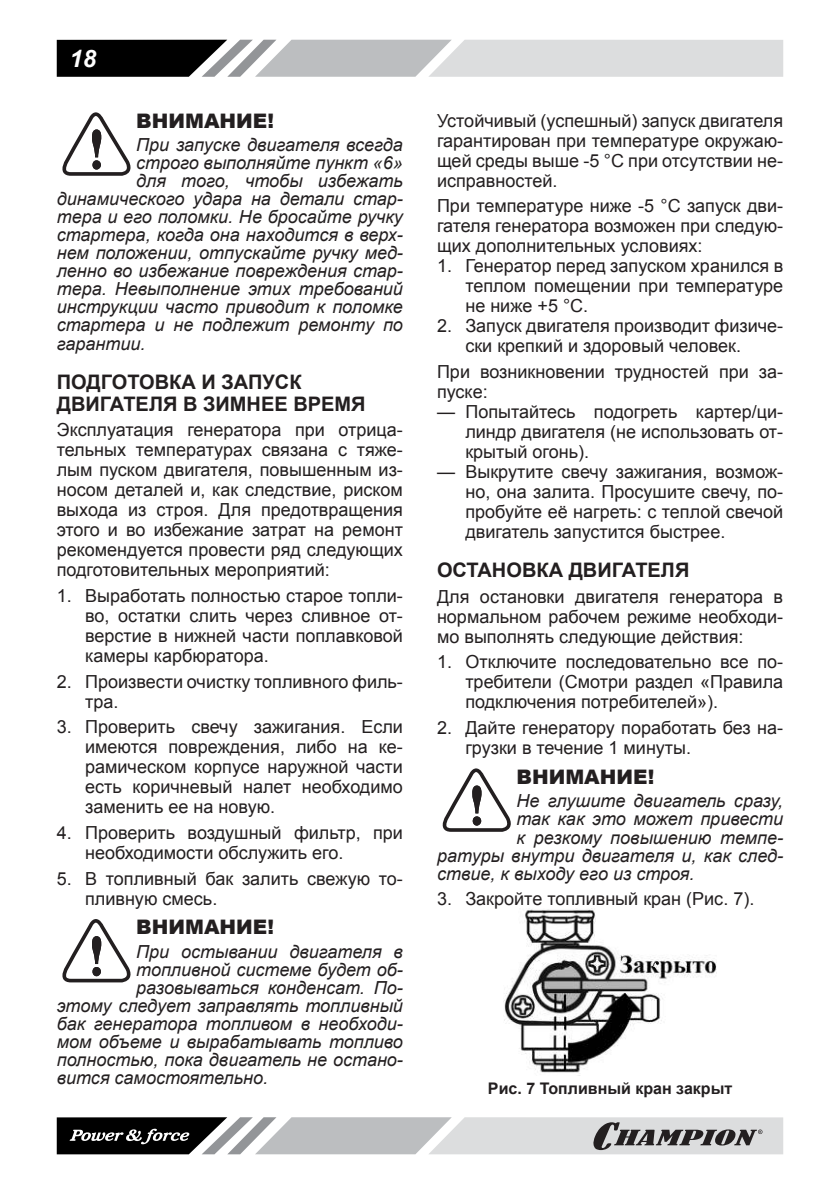
<style>
.page{position:relative;width:840px;height:1191px;background:#fff}
.page>*{position:absolute;margin:0;border:0;box-sizing:border-box;transform-origin:0 0}
.t1{font:italic 700 24px "Arial";color:#fff}
.t2{font:700 20px/22px "Arial";color:#231f20}
.t3{font:900 20px "Arial";color:#231f20}
.t4{font:18px/20px "Arial";color:#231f20;text-align:justify}
.t5{font:italic 18px "Arial";color:#231f20}
.t6{font:700 16px "Arial";color:#231f20}
</style>
<div class="page">
<svg style="left:57px;top:40px;width:725px;height:37px;background:#a7a8a9"></svg>
<svg style="left:57px;top:1117px;width:725px;height:37px;background:#a1a1a2"></svg>
<svg style="left:62px;top:112px;width:69px;height:64px"></svg>
<svg style="left:62px;top:919px;width:69px;height:63px"></svg>
<svg style="left:442px;top:768px;width:69px;height:64px"></svg>
<img style="left:503px;top:908px;width:213px;height:165px">
<h1 class="t1" style="left:70px;top:44px;width:28px">18</h1>
<p class="t3" style="left:136px;top:106px;width:139px">ВНИМАНИЕ!</p>
<p class="t5" style="left:136px;top:133px;width:268px">При запуске двигателя всегда</p>
<p class="t5" style="left:136px;top:151px;width:268px">строго выполняйте пункт «6»</p>
<p class="t5" style="left:136px;top:169px;width:268px">для того, чтобы избежать</p>
<p class="t5" style="left:57px;top:187px;width:347px">динамического удара на детали стар-</p>
<p class="t5" style="left:57px;top:205px;width:347px">тера и его поломки. Не бросайте ручку</p>
<p class="t5" style="left:57px;top:223px;width:347px">стартера, когда она находится в верх-</p>
<p class="t5" style="left:57px;top:241px;width:347px">нем положении, отпускайте ручку мед-</p>
<p class="t5" style="left:57px;top:259px;width:347px">ленно во избежание повреждения стар-</p>
<p class="t5" style="left:57px;top:277px;width:347px">тера. Невыполнение этих требований</p>
<p class="t5" style="left:57px;top:295px;width:347px">инструкции часто приводит к поломке</p>
<p class="t5" style="left:57px;top:313px;width:347px">стартера и не подлежит ремонту по</p>
<p class="t5" style="left:57px;top:331px;width:90px">гарантии.</p>
<p class="t2" style="left:57px;top:371px;width:310px">ПОДГОТОВКА И ЗАПУСК<br>ДВИГАТЕЛЯ В ЗИМНЕЕ ВРЕМЯ</p>
<p class="t4" style="left:57px;top:420px;width:347px">Эксплуатация генератора при отрица&shy;тельных температурах связана с тяже&shy;лым пуском двигателя, повышенным из&shy;носом деталей и, как следствие, риском выхода из строя. Для предотвращения этого и во избежание затрат на ремонт рекомендуется провести ряд следующих подготовительных мероприятий:</p>
<p class="t4" style="left:85px;top:586px;width:319px;text-indent:-28px">1. Выработать полностью старое топли&shy;во, остатки слить через сливное от&shy;верстие в нижней части поплавковой камеры карбюратора.</p>
<p class="t4" style="left:85px;top:671px;width:319px;text-indent:-28px">2. Произвести очистку топливного филь&shy;тра.</p>
<p class="t4" style="left:85px;top:717px;width:319px;text-indent:-28px">3. Проверить свечу зажигания. Если имеются повреждения, либо на ке&shy;рамическом корпусе наружной части есть коричневый налет необходимо заменить ее на новую.</p>
<p class="t4" style="left:85px;top:823px;width:319px;text-indent:-28px">4. Проверить воздушный фильтр, при необходимости обслужить его.</p>
<p class="t4" style="left:85px;top:868px;width:319px;text-indent:-28px">5. В топливный бак залить свежую то&shy;пливную смесь.</p>
<p class="t3" style="left:136px;top:912px;width:139px">ВНИМАНИЕ!</p>
<p class="t5" style="left:136px;top:940px;width:268px">При остывании двигателя в</p>
<p class="t5" style="left:136px;top:958px;width:268px">топливной системе будет об-</p>
<p class="t5" style="left:136px;top:976px;width:268px">разовываться конденсат. По-</p>
<p class="t5" style="left:57px;top:994px;width:347px">этому следует заправлять топливный</p>
<p class="t5" style="left:57px;top:1012px;width:347px">бак генератора топливом в необходи-</p>
<p class="t5" style="left:57px;top:1030px;width:347px">мом объеме и вырабатывать топливо</p>
<p class="t5" style="left:57px;top:1048px;width:347px">полностью, пока двигатель не остано-</p>
<p class="t5" style="left:57px;top:1066px;width:213px">вится самостоятельно.</p>
<p class="t4" style="left:437px;top:110px;width:347px">Устойчивый (успешный) запуск двигателя гарантирован при температуре окружаю&shy;щей среды выше -5 °C при отсутствии не&shy;исправностей.</p>
<p class="t4" style="left:437px;top:196px;width:347px">При температуре ниже -5 °C запуск дви&shy;гателя генератора возможен при следую&shy;щих дополнительных условиях:</p>
<p class="t4" style="left:465px;top:256px;width:319px;text-indent:-28px">1. Генератор перед запуском хранился в теплом помещении при температуре не ниже +5 °C.</p>
<p class="t4" style="left:465px;top:316px;width:319px;text-indent:-28px">2. Запуск двигателя производит физиче&shy;ски крепкий и здоровый человек.</p>
<p class="t4" style="left:437px;top:362px;width:347px">При возникновении трудностей при за&shy;пуске:</p>
<p class="t4" style="left:465px;top:402px;width:319px;text-indent:-28px">— Попытайтесь подогреть картер/ци&shy;линдр двигателя (не использовать от&shy;крытый огонь).</p>
<p class="t4" style="left:465px;top:462px;width:319px;text-indent:-28px">— Выкрутите свечу зажигания, возмож&shy;но, она залита. Просушите свечу, по&shy;пробуйте её нагреть: с теплой свечой двигатель запустится быстрее.</p>
<p class="t2" style="left:437px;top:559px;width:254px">ОСТАНОВКА ДВИГАТЕЛЯ</p>
<p class="t4" style="left:437px;top:586px;width:347px">Для остановки двигателя генератора в нормальном рабочем режиме необходи&shy;мо выполнять следующие действия:</p>
<p class="t4" style="left:465px;top:652px;width:319px;text-indent:-28px">1. Отключите последовательно все по&shy;требители (Смотри раздел «Правила подключения потребителей»).</p>
<p class="t4" style="left:465px;top:718px;width:319px;text-indent:-28px">2. Дайте генератору поработать без на&shy;грузки в течение 1 минуты.</p>
<p class="t3" style="left:516px;top:762px;width:139px">ВНИМАНИЕ!</p>
<p class="t5" style="left:516px;top:789px;width:268px">Не глушите двигатель сразу,</p>
<p class="t5" style="left:516px;top:807px;width:268px">так как это может привести</p>
<p class="t5" style="left:516px;top:825px;width:268px">к резкому повышению темпе-</p>
<p class="t5" style="left:437px;top:843px;width:347px">ратуры внутри двигателя и, как след-</p>
<p class="t5" style="left:437px;top:861px;width:259px">ствие, к выходу его из строя.</p>
<p class="t4" style="left:437px;top:889px;width:319px">3. Закройте топливный кран (Рис. 7).</p>
<p class="t6" style="left:487px;top:1078px;width:245px">Рис. 7 Топливный кран закрыт</p>
</div>
